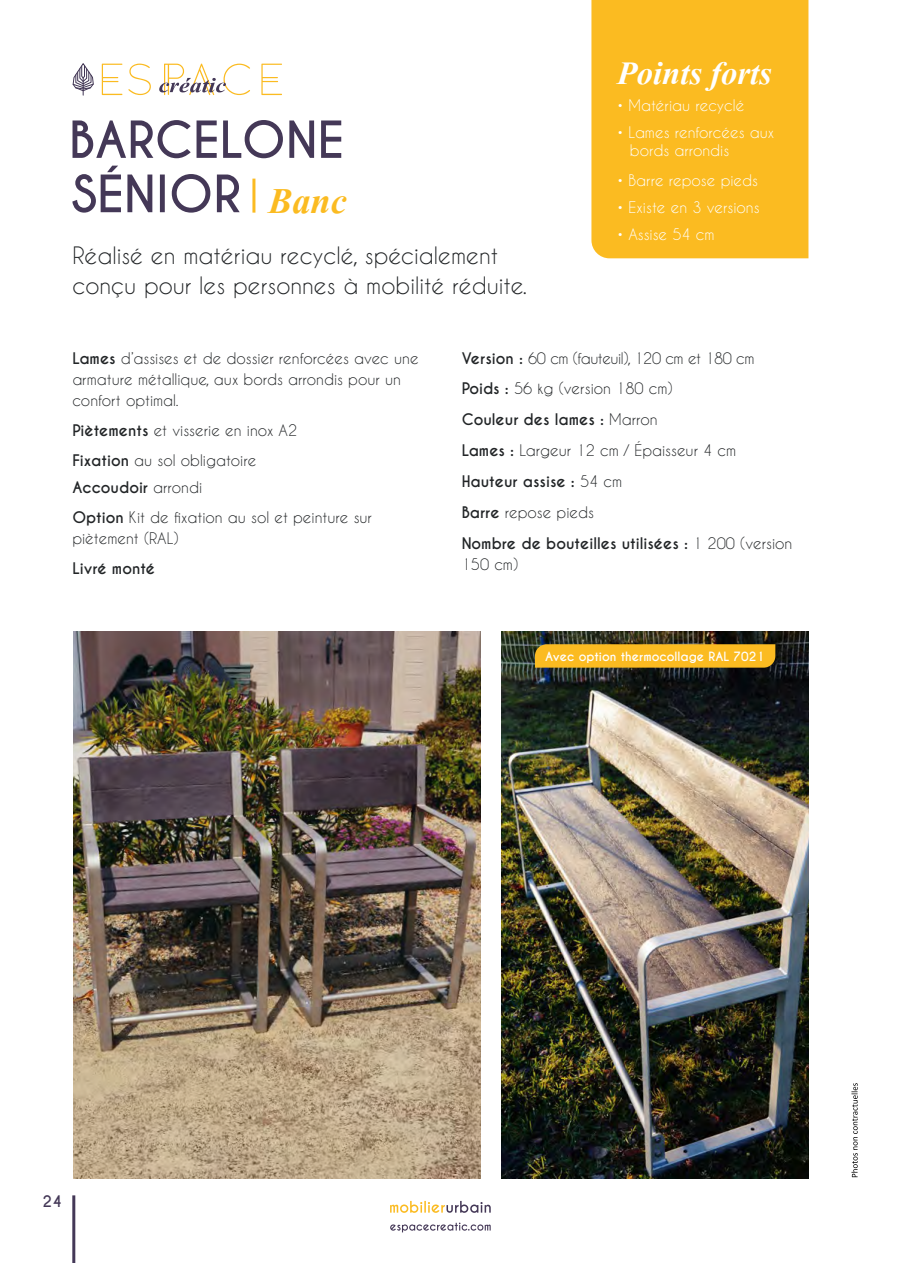
<style>
.page{position:relative;width:902px;height:1263px;background:#fff}
.page>*{position:absolute;margin:0;border:0;box-sizing:border-box;transform-origin:0 0}
.t1{font:700 45px "Vijaya";color:#fbbb21}
.t2{font:700 40.5px "Vijaya";color:#fff}
.t3{font:22.5px/30px "Caviar Dreams";color:#222527}
.t4{font:15px/30.9px "Caviar Dreams";color:#222527}
.t5{font:15px/18px "Caviar Dreams";color:#fff}
.t6{font:700 15px "Caviar Dreams";color:#222527}
.t7{font:700 15px "Caviar Dreams";color:#443857}
.t8{font:700 12px "Caviar Dreams";color:#fff}
.s1{font-weight:700}
</style>
<div class="page">
<svg style="left:102px;top:64px;width:20px;height:31px"></svg>
<svg style="left:128px;top:64px;width:23px;height:31px"></svg>
<svg style="left:261px;top:64px;width:21px;height:31px"></svg>
<svg style="left:72px;top:63px;width:22px;height:33px"></svg>
<svg style="left:159px;top:64px;width:91px;height:31px"></svg>
<svg style="left:851px;top:1083px;width:6px;height:94px"></svg>
<hr style="left:72px;top:1195px;width:3px;height:68px;background:#443857">
<hr style="left:252px;top:179px;width:3px;height:34px;background:#fbbb21">
<svg style="left:72px;top:120px;width:269px;height:38px"></svg>
<svg style="left:72px;top:166px;width:168px;height:47px"></svg>
<img style="left:501px;top:631px;width:307px;height:547px">
<img style="left:73px;top:631px;width:407px;height:547px">
<svg style="left:390px;top:1222px;width:100px;height:10px"></svg>
<svg style="left:390px;top:1201px;width:100px;height:12px"></svg>
<div style="left:591px;top:0;width:217px;height:258px;background:#fbbb21"></div>
<svg style="left:535px;top:644px;width:240px;height:24px;background:#f3b621"></svg>
<h1 class="t1" style="left:268px;top:165px;width:80px">Banc</h1>
<h3 class="t3" style="left:72px;top:240px;width:456px">Réalisé en matériau recyclé, spécialement conçu pour les personnes à mobilité réduite.</h3>
<h2 class="t2" style="left:617px;top:41px;width:156px">Points forts</h2>
<p class="t5" style="left:617px;top:96px;width:129px"><span class="s1">•</span> Matériau recyclé</p>
<p class="t5" style="left:629px;top:123px;width:146px;text-indent:-13px"><span class="s1">•</span> Lames renforcées aux bords arrondis</p>
<p class="t5" style="left:617px;top:171px;width:142px"><span class="s1">•</span> Barre repose pieds</p>
<p class="t5" style="left:617px;top:198px;width:144px"><span class="s1">•</span> Existe en 3 versions</p>
<p class="t5" style="left:617px;top:225px;width:99px"><span class="s1">•</span> Assise 54 cm</p>
<p class="t4" style="left:72px;top:347px;width:348px;line-height:21px"><span class="s1">Lames</span> d’assises et de dossier renforcées avec une armature métallique, aux bords arrondis pour un confort optimal.</p>
<p class="t4" style="left:72px;top:415px;width:226px;line-height:30px"><span class="s1">Piètements</span> et visserie en inox A2<br><span class="s1">Fixation</span> au sol obligatoire</p>
<p class="t4" style="left:72px;top:472px;width:301px;line-height:30px"><span class="s1">Accoudoir</span> arrondi<br><span class="s1">Option</span> Kit de fixation au sol et peinture sur</p>
<p class="t4" style="left:72px;top:522px;width:108px">piètement (RAL)</p>
<p class="t6" style="left:72px;top:560px;width:84px">Livré monté</p>
<p class="t4" style="left:461px;top:342px;width:332px"><span class="s1">Version :</span> 60 cm (fauteuil), 120 cm et 180 cm<br><span class="s1">Poids :</span> 56 kg (version 180 cm)<br><span class="s1">Couleur des lames :</span> Marron<br><span class="s1">Lames :</span> Largeur 12 cm / Épaisseur 4 cm<br><span class="s1">Hauteur assise :</span> 54 cm<br><span class="s1">Barre</span> repose pieds<br><span class="s1">Nombre de bouteilles utilisées :</span> 1 200 (version</p>
<p class="t4" style="left:461px;top:548px;width:58px">150 cm)</p>
<p class="t8" style="left:545px;top:649px;width:221px">Avec option thermocollage RAL 7021</p>
<p class="t7" style="left:43px;top:1192px;width:21px">24</p>
</div>
